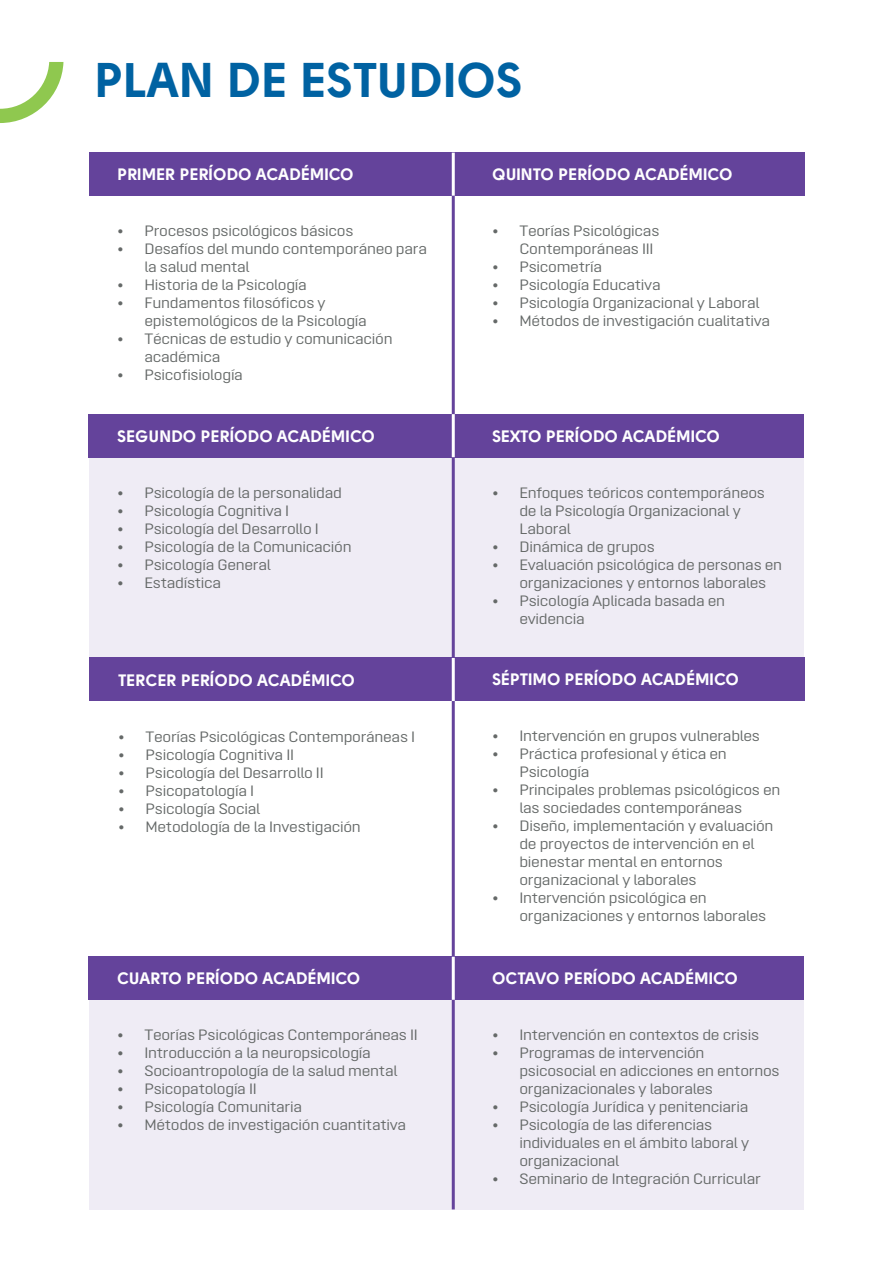
<style>
.page{position:relative;width:893px;height:1263px;background:#fff}
.page>*{position:absolute;margin:0;border:0;box-sizing:border-box;transform-origin:0 0}
.t1{font:48.45px "Solomon Sans Bold";color:#0062a2}
.t2{font:16.5px "Solomon Sans Bold";color:#fff}
.t3{font:15px/18px "Opinion Pro Extended";letter-spacing:-.02em;color:#656968}
</style>
<div class="page">
<svg style="left:0;top:62px;width:63px;height:61px"></svg>
<hr style="left:452px;top:196px;width:3px;height:1013px;background:#64439b">
<div style="left:89px;top:414px;width:715px;height:272px;background:#efecf5"></div>
<div style="left:89px;top:999px;width:715px;height:210px;background:#efecf5"></div>
<div style="left:89px;top:414px;width:715px;height:43px;background:#64439b"></div>
<div style="left:89px;top:153px;width:716px;height:43px;background:#64439b"></div>
<div style="left:88px;top:957px;width:716px;height:43px;background:#64439b"></div>
<div style="left:89px;top:658px;width:715px;height:43px;background:#64439b"></div>
<hr style="left:452px;top:153px;width:3px;height:43px;background:#fff">
<hr style="left:452px;top:414px;width:3px;height:43px;background:#fff">
<hr style="left:452px;top:658px;width:3px;height:43px;background:#fff">
<hr style="left:452px;top:957px;width:3px;height:43px;background:#fff">
<h1 class="t1" style="left:95px;top:51px;width:430px">PLAN DE ESTUDIOS</h1>
<p class="t2" style="left:117px;top:165px;width:238px">PRIMER PERÍODO ACADÉMICO</p>
<p class="t3" style="left:117px;top:222px;width:238px">• Procesos psicológicos básicos</p>
<p class="t3" style="left:144px;top:240px;width:284px;text-indent:-27px">• Desafíos del mundo contemporáneo para la salud mental</p>
<p class="t3" style="left:117px;top:276px;width:191px">• Historia de la Psicología</p>
<p class="t3" style="left:144px;top:294px;width:224px;text-indent:-27px">• Fundamentos filosóficos y epistemológicos de la Psicología</p>
<p class="t3" style="left:144px;top:330px;width:250px;text-indent:-27px">• Técnicas de estudio y comunicación académica</p>
<p class="t3" style="left:117px;top:366px;width:127px">• Psicofisiología</p>
<p class="t2" style="left:117px;top:427px;width:259px">SEGUNDO PERÍODO ACADÉMICO</p>
<p class="t3" style="left:117px;top:484px;width:226px">• Psicología de la personalidad</p>
<p class="t3" style="left:117px;top:502px;width:173px">• Psicología Cognitiva I</p>
<p class="t3" style="left:117px;top:520px;width:203px">• Psicología del Desarrollo I</p>
<p class="t3" style="left:117px;top:538px;width:236px">• Psicología de la Comunicación</p>
<p class="t3" style="left:117px;top:556px;width:155px">• Psicología General</p>
<p class="t3" style="left:117px;top:574px;width:105px">• Estadística</p>
<p class="t2" style="left:119px;top:670px;width:238px">TERCER PERÍODO ACADÉMICO</p>
<p class="t3" style="left:119px;top:727px;width:298px">• Teorías Psicológicas Contemporáneas I</p>
<p class="t3" style="left:119px;top:745px;width:177px">• Psicología Cognitiva II</p>
<p class="t3" style="left:119px;top:763px;width:207px">• Psicología del Desarrollo II</p>
<p class="t3" style="left:119px;top:781px;width:137px">• Psicopatología I</p>
<p class="t3" style="left:119px;top:799px;width:143px">• Psicología Social</p>
<p class="t3" style="left:119px;top:817px;width:244px">• Metodología de la Investigación</p>
<p class="t2" style="left:117px;top:968px;width:245px">CUARTO PERÍODO ACADÉMICO</p>
<p class="t3" style="left:117px;top:1025px;width:302px">• Teorías Psicológicas Contemporáneas II</p>
<p class="t3" style="left:117px;top:1043px;width:255px">• Introducción a la neuropsicología</p>
<p class="t3" style="left:117px;top:1061px;width:281px">• Socioantropología de la salud mental</p>
<p class="t3" style="left:117px;top:1079px;width:141px">• Psicopatología II</p>
<p class="t3" style="left:117px;top:1097px;width:186px">• Psicología Comunitaria</p>
<p class="t3" style="left:117px;top:1115px;width:290px">• Métodos de investigación cuantitativa</p>
<p class="t2" style="left:492px;top:165px;width:242px">QUINTO PERÍODO ACADÉMICO</p>
<p class="t3" style="left:519px;top:222px;width:142px;text-indent:-27px">• Teorías Psicológicas<br>Contemporáneas III</p>
<p class="t3" style="left:492px;top:258px;width:111px">• Psicometría</p>
<p class="t3" style="left:492px;top:276px;width:170px">• Psicología Educativa</p>
<p class="t3" style="left:492px;top:294px;width:268px">• Psicología Organizacional y Laboral</p>
<p class="t3" style="left:492px;top:312px;width:279px">• Métodos de investigación cualitativa</p>
<p class="t2" style="left:492px;top:427px;width:229px">SEXTO PERÍODO ACADÉMICO</p>
<p class="t3" style="left:519px;top:484px;width:247px;text-indent:-27px">• Enfoques teóricos contemporáneos de la Psicología Organizacional y<br>Laboral</p>
<p class="t3" style="left:492px;top:538px;width:164px">• Dinámica de grupos</p>
<p class="t3" style="left:519px;top:556px;width:264px;text-indent:-27px">• Evaluación psicológica de personas en organizaciones y entornos laborales</p>
<p class="t3" style="left:519px;top:592px;width:207px;text-indent:-27px">• Psicología Aplicada basada en evidencia</p>
<p class="t2" style="left:492px;top:669px;width:248px">SÉPTIMO PERÍODO ACADÉMICO</p>
<p class="t3" style="left:492px;top:727px;width:269px">• Intervención en grupos vulnerables</p>
<p class="t3" style="left:519px;top:745px;width:209px;text-indent:-27px">• Práctica profesional y ética en<br>Psicología</p>
<p class="t3" style="left:519px;top:781px;width:262px;text-indent:-27px">• Principales problemas psicológicos en las sociedades contemporáneas</p>
<p class="t3" style="left:519px;top:817px;width:256px;text-indent:-27px">• Diseño, implementación y evaluación de proyectos de intervención en el bienestar mental en entornos organizacional y laborales</p>
<p class="t3" style="left:519px;top:889px;width:248px;text-indent:-27px">• Intervención psicológica en organizaciones y entornos laborales</p>
<p class="t2" style="left:492px;top:968px;width:247px">OCTAVO PERÍODO ACADÉMICO</p>
<p class="t3" style="left:492px;top:1025px;width:268px">• Intervención en contextos de crisis</p>
<p class="t3" style="left:519px;top:1043px;width:262px;text-indent:-27px">• Programas de intervención psicosocial en adicciones en entornos organizacionales y laborales</p>
<p class="t3" style="left:492px;top:1097px;width:258px">• Psicología Jurídica y penitenciaria</p>
<p class="t3" style="left:519px;top:1115px;width:231px;text-indent:-27px">• Psicología de las diferencias individuales en el ámbito laboral y organizacional</p>
<p class="t3" style="left:492px;top:1169px;width:270px">• Seminario de Integración Curricular</p>
</div>
